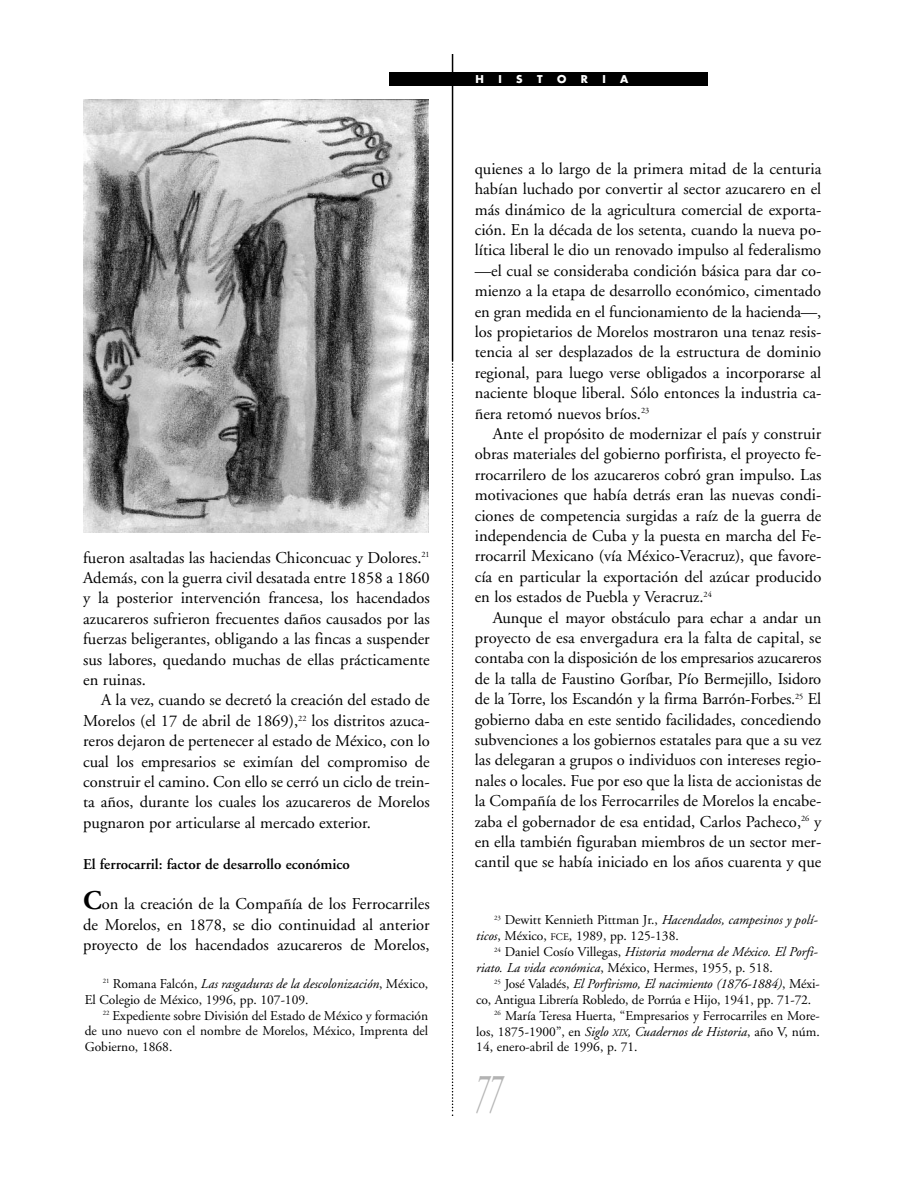
<style>
.page{position:relative;width:918px;height:1188px;background:#fff}
.page>*{position:absolute;margin:0;border:0;box-sizing:border-box;transform-origin:0 0}
.t1{font:italic 54px "Adobe Garamond";color:#b3b3b3;scale:.5 1}
.t2{font:16.5px/20.4px "Adobe Garamond";color:#000;text-align:justify}
.t3{font:600 15px "Adobe Garamond";color:#000}
.t4{font:13.5px/15.9px "Adobe Garamond";color:#000}
.t5{font:italic 13.5px/15.9px "Adobe Garamond";letter-spacing:-.01em;color:#000}
.t6{font:700 10.5px "Futura";color:#fff}
.s1{font-weight:700;font-size:27px}
.s2{font-style:italic}
.s3{font-size:10.2px}
.s4{font-style:normal}
.s5{font-style:italic;font-size:10.2px}
</style>
<div class="page">
<hr style="left:452px;top:54px;width:1px;height:306px;background:#000">
<svg style="left:452px;top:360px;width:1px;height:756px"></svg>
<div style="left:389px;top:72px;width:319px;height:14px;background:#000"></div>
<img style="left:83px;top:99px;width:346px;height:434px">
<p class="t2" style="left:83px;top:549px;width:348px">fueron asaltadas las haciendas Chiconcuac y Dolores.<sup>21<br></sup>Además, con la guerra civil desatada entre 1858 a 1860 y la posterior intervención francesa, los hacendados azucareros sufrieron frecuentes daños causados por las fuerzas beligerantes, obligando a las fincas a suspender sus labores, quedando muchas de ellas prácticamente en ruinas.</p>
<p class="t2" style="left:83px;top:691px;width:348px;text-indent:18px">A la vez, cuando se decretó la creación del estado de Morelos (el 17 de abril de 1869),<sup>22</sup> los distritos azuca&shy;reros dejaron de pertenecer al estado de México, con lo cual los empresarios se eximían del compromiso de construir el camino. Con ello se cerró un ciclo de trein&shy;ta años, durante los cuales los azucareros de Morelos pugnaron por articularse al mercado exterior.</p>
<p class="t3" style="left:83px;top:858px;width:268px">El ferrocarril: factor de desarrollo económico</p>
<p class="t2" style="left:83px;top:895px;width:348px"><span class="s1">C</span>on la creación de la Compañía de los Ferrocarriles de Morelos, en 1878, se dio continuidad al anterior proyecto de los hacendados azucareros de Morelos,</p>
<p class="t4" style="left:85px;top:977px;width:345px;text-indent:18px"><sup>21</sup> Romana Falcón, <span class="s2">Las rasgaduras de la descolonización</span>, México,<br>El Colegio de México, 1996, pp. 107-109.</p>
<p class="t4" style="left:85px;top:1009px;width:345px;text-align:justify;text-indent:18px"><sup>22</sup> Expediente sobre División del Estado de México y formación de uno nuevo con el nombre de Morelos, México, Imprenta del Gobierno, 1868.</p>
<p class="t6" style="left:476px;top:74px;width:10px">H</p>
<p class="t6" style="left:498px;top:74px;width:5px">I</p>
<p class="t6" style="left:516px;top:74px;width:8px">S</p>
<p class="t6" style="left:537px;top:74px;width:7px">T</p>
<p class="t6" style="left:557px;top:74px;width:11px">O</p>
<p class="t6" style="left:581px;top:74px;width:9px">R</p>
<p class="t6" style="left:602px;top:74px;width:5px">I</p>
<p class="t6" style="left:620px;top:74px;width:10px">A</p>
<p class="t2" style="left:475px;top:160px;width:348px">quienes a lo largo de la primera mitad de la centuria habían luchado por convertir al sector azucarero en el más dinámico de la agricultura comercial de exporta&shy;ción. En la década de los setenta, cuando la nueva po&shy;lítica liberal le dio un renovado impulso al federalismo —el cual se consideraba condición básica para dar co&shy;mienzo a la etapa de desarrollo económico, cimentado en gran medida en el funcionamiento de la hacienda—, los propietarios de Morelos mostraron una tenaz resis&shy;tencia al ser desplazados de la estructura de dominio regional, para luego verse obligados a incorporarse al naciente bloque liberal. Sólo entonces la industria ca&shy;ñera retomó nuevos bríos.<sup>23</sup></p>
<p class="t2" style="left:475px;top:425px;width:348px;text-indent:18px">Ante el propósito de modernizar el país y construir obras materiales del gobierno porfirista, el proyecto fe&shy;rrocarrilero de los azucareros cobró gran impulso. Las motivaciones que había detrás eran las nuevas condi&shy;ciones de competencia surgidas a raíz de la guerra de independencia de Cuba y la puesta en marcha del Fe&shy;rrocarril Mexicano (vía México-Veracruz), que favore&shy;cía en particular la exportación del azúcar producido en los estados de Puebla y Veracruz.<sup>24</sup></p>
<p class="t2" style="left:475px;top:609px;width:348px;text-indent:18px">Aunque el mayor obstáculo para echar a andar un proyecto de esa envergadura era la falta de capital, se contaba con la disposición de los empresarios azucareros de la talla de Faustino Goríbar, Pío Bermejillo, Isidoro de la Torre, los Escandón y la firma Barrón-Forbes.<sup>25</sup> El gobierno daba en este sentido facilidades, concediendo subvenciones a los gobiernos estatales para que a su vez las delegaran a grupos o individuos con intereses regio&shy;nales o locales. Fue por eso que la lista de accionistas de la Compañía de los Ferrocarriles de Morelos la encabe&shy;zaba el gobernador de esa entidad, Carlos Pacheco,<sup>26</sup> y en ella también figuraban miembros de un sector mer&shy;cantil que se había iniciado en los años cuarenta y que</p>
<p class="t4" style="left:476px;top:913px;width:343px;text-indent:18px"><sup>23</sup> Dewitt Kennieth Pittman Jr., <span class="s2">Hacendados, campesinos y polí&shy;ticos</span>, México, <span class="s3">FCE</span>, 1989, pp. 125-138.</p>
<p class="t5" style="left:476px;top:945px;width:343px;text-indent:18px"><sup>24</sup> <span class="s4">Daniel Cosío Villegas,</span> Historia moderna de México. El Porfi&shy;riato. La vida económica<span class="s4">, México, Hermes, 1955, p. 518.</span></p>
<p class="t5" style="left:494px;top:977px;width:327px"><sup>25</sup> <span class="s4">José Valadés,</span> El Porfirismo, El nacimiento (1876-1884)<span class="s4">, Méxi-</span></p>
<p class="t4" style="left:476px;top:993px;width:337px">co, Antigua Librería Robledo, de Porrúa e Hijo, 1941, pp. 71-72.</p>
<p class="t4" style="left:494px;top:1009px;width:327px"><sup>26</sup> María Teresa Huerta, “Empresarios y Ferrocarriles en More-</p>
<p class="t4" style="left:476px;top:1025px;width:345px">los, 1875-1900”, en <span class="s2">Siglo</span> <span class="s5">XIX</span><span class="s2">, Cuadernos de Historia</span>, año V, núm.</p>
<p class="t4" style="left:476px;top:1040px;width:163px">14, enero-abril de 1996, p. 71.</p>
<h1 class="t1" style="left:475px;top:1071px;width:55px">77</h1>
</div>
